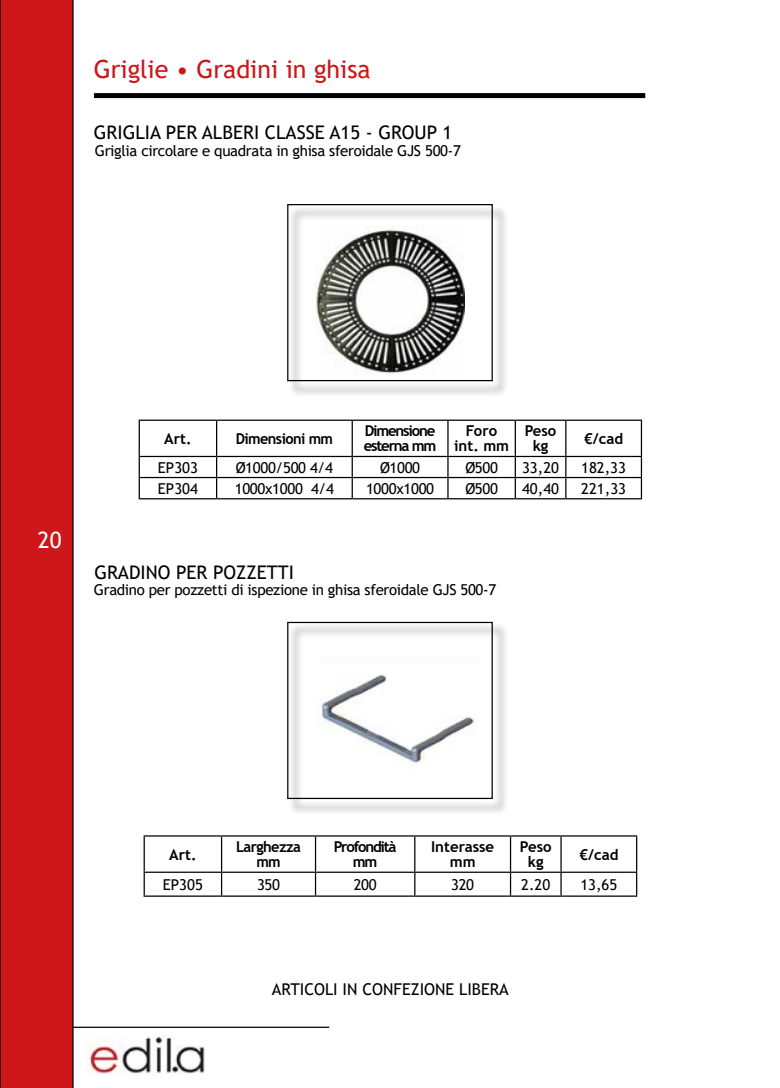
<style>
.page{position:relative;width:780px;height:1088px;background:#fff}
.page>*{position:absolute;margin:0;border:0;box-sizing:border-box;transform-origin:0 0}
.t1{font:25px "Trebuchet MS";color:#cd171a}
.t2{font:22.5px "Trebuchet MS";color:#fff}
.t3{font:18.75px "Trebuchet MS";color:#000}
.t4{font:16.25px "Trebuchet MS";color:#000}
.t5{font:15px "Trebuchet MS";letter-spacing:-.02em;color:#000}
.t6{font:700 15px/15px "Trebuchet MS";letter-spacing:-.04em;color:#000;text-align:center}
.t7{font:700 15px/15px "Trebuchet MS";letter-spacing:-.08em;color:#000}
.t8{font:700 15px/15px "Trebuchet MS";color:#000;text-align:center}
</style>
<div class="page">
<div style="left:0;top:0;width:74px;height:1088px;background:#cd171a"></div>
<hr style="left:73px;top:1026px;width:256px;height:2px;background:#000">
<img style="left:86px;top:1035px;width:119px;height:39px">
<div style="left:94px;top:93px;width:551px;height:5px;background:#000"></div>
<div style="left:289px;top:206px;width:219px;height:190px;background:#000;opacity:.75"></div>
<div style="left:287px;top:204px;width:206px;height:177px;border:1px solid #000"></div>
<img style="left:315px;top:225px;width:149px;height:152px">
<hr style="left:139px;top:420px;width:77px;height:1px;background:#000">
<hr style="left:139px;top:421px;width:1px;height:35px;background:#000">
<hr style="left:216px;top:420px;width:136px;height:1px;background:#000">
<hr style="left:216px;top:421px;width:1px;height:35px;background:#000">
<hr style="left:352px;top:420px;width:96px;height:1px;background:#000">
<hr style="left:351px;top:421px;width:2px;height:35px;background:#000">
<hr style="left:448px;top:420px;width:67px;height:1px;background:#000">
<hr style="left:447px;top:421px;width:1px;height:35px;background:#000">
<hr style="left:515px;top:420px;width:51px;height:1px;background:#000">
<hr style="left:514px;top:421px;width:2px;height:35px;background:#000">
<hr style="left:566px;top:420px;width:76px;height:1px;background:#000">
<hr style="left:565px;top:421px;width:1px;height:35px;background:#000">
<hr style="left:640px;top:421px;width:2px;height:35px;background:#000">
<hr style="left:139px;top:456px;width:77px;height:1px;background:#000">
<hr style="left:216px;top:456px;width:136px;height:1px;background:#000">
<hr style="left:352px;top:456px;width:96px;height:1px;background:#000">
<hr style="left:351px;top:457px;width:2px;height:20px;background:#000">
<hr style="left:448px;top:456px;width:67px;height:1px;background:#000">
<hr style="left:515px;top:456px;width:51px;height:1px;background:#000">
<hr style="left:514px;top:457px;width:2px;height:20px;background:#000">
<hr style="left:566px;top:456px;width:76px;height:1px;background:#000">
<hr style="left:640px;top:457px;width:2px;height:20px;background:#000">
<hr style="left:139px;top:477px;width:77px;height:1px;background:#000">
<svg style="left:139px;top:457px;width:1px;height:41px"></svg>
<hr style="left:216px;top:477px;width:136px;height:1px;background:#000">
<svg style="left:216px;top:457px;width:1px;height:41px"></svg>
<hr style="left:352px;top:477px;width:96px;height:1px;background:#000">
<hr style="left:351px;top:478px;width:2px;height:20px;background:#000">
<hr style="left:448px;top:477px;width:67px;height:1px;background:#000">
<svg style="left:447px;top:457px;width:1px;height:41px"></svg>
<hr style="left:515px;top:477px;width:51px;height:1px;background:#000">
<hr style="left:514px;top:478px;width:2px;height:20px;background:#000">
<hr style="left:566px;top:477px;width:76px;height:1px;background:#000">
<svg style="left:565px;top:457px;width:1px;height:41px"></svg>
<hr style="left:640px;top:478px;width:2px;height:20px;background:#000">
<hr style="left:139px;top:498px;width:77px;height:1px;background:#000">
<hr style="left:216px;top:498px;width:136px;height:1px;background:#000">
<hr style="left:352px;top:498px;width:96px;height:1px;background:#000">
<hr style="left:448px;top:498px;width:67px;height:1px;background:#000">
<hr style="left:515px;top:498px;width:51px;height:1px;background:#000">
<hr style="left:566px;top:498px;width:76px;height:1px;background:#000">
<div style="left:289px;top:624px;width:219px;height:190px;background:#000;opacity:.75"></div>
<div style="left:287px;top:622px;width:206px;height:177px;border:1px solid #000"></div>
<hr style="left:144px;top:835px;width:77px;height:1px;background:#000">
<hr style="left:144px;top:836px;width:1px;height:35px;background:#000">
<hr style="left:221px;top:835px;width:94px;height:1px;background:#000">
<hr style="left:221px;top:836px;width:1px;height:35px;background:#000">
<hr style="left:315px;top:835px;width:100px;height:1px;background:#000">
<hr style="left:315px;top:836px;width:1px;height:35px;background:#000">
<hr style="left:415px;top:835px;width:95px;height:1px;background:#000">
<hr style="left:414px;top:836px;width:1px;height:35px;background:#000">
<hr style="left:510px;top:835px;width:51px;height:1px;background:#000">
<hr style="left:510px;top:836px;width:1px;height:35px;background:#000">
<hr style="left:561px;top:835px;width:76px;height:1px;background:#000">
<hr style="left:560px;top:836px;width:1px;height:35px;background:#000">
<hr style="left:636px;top:836px;width:1px;height:35px;background:#000">
<hr style="left:144px;top:871px;width:77px;height:2px;background:#000">
<svg style="left:144px;top:873px;width:1px;height:22px"></svg>
<hr style="left:221px;top:871px;width:94px;height:2px;background:#000">
<svg style="left:221px;top:873px;width:1px;height:22px"></svg>
<hr style="left:315px;top:871px;width:100px;height:2px;background:#000">
<svg style="left:315px;top:873px;width:1px;height:22px"></svg>
<hr style="left:415px;top:871px;width:95px;height:2px;background:#000">
<svg style="left:414px;top:873px;width:1px;height:22px"></svg>
<hr style="left:510px;top:871px;width:51px;height:2px;background:#000">
<svg style="left:510px;top:873px;width:1px;height:22px"></svg>
<hr style="left:561px;top:871px;width:76px;height:2px;background:#000">
<svg style="left:560px;top:873px;width:1px;height:22px"></svg>
<svg style="left:636px;top:873px;width:1px;height:22px"></svg>
<hr style="left:144px;top:895px;width:77px;height:2px;background:#000">
<hr style="left:221px;top:895px;width:94px;height:2px;background:#000">
<hr style="left:315px;top:895px;width:100px;height:2px;background:#000">
<hr style="left:415px;top:895px;width:95px;height:2px;background:#000">
<hr style="left:510px;top:895px;width:51px;height:2px;background:#000">
<hr style="left:561px;top:895px;width:76px;height:2px;background:#000">
<img style="left:318px;top:657px;width:162px;height:115px">
<h1 class="t1" style="left:94px;top:53px;width:278px">Griglie • Gradini in ghisa</h1>
<p class="t3" style="left:94px;top:121px;width:360px">GRIGLIA PER ALBERI CLASSE A15 - GROUP 1</p>
<p class="t5" style="left:95px;top:141px;width:367px">Griglia circolare e quadrata in ghisa sferoidale GJS 500-7</p>
<h2 class="t2" style="left:38px;top:526px;width:25px">20</h2>
<p class="t6" style="left:164px;top:431px;width:29px">Art.</p>
<p class="t6" style="left:236px;top:431px;width:99px">Dimensioni mm</p>
<p class="t7" style="left:364px;top:423px;width:74px">Dimensione esterna mm</p>
<p class="t8" style="left:454px;top:423px;width:57px">Foro int. mm</p>
<p class="t6" style="left:524px;top:423px;width:33px">Peso kg</p>
<p class="t6" style="left:584px;top:431px;width:41px">€/cad</p>
<p class="t5" style="left:158px;top:458px;width:41px">EP303</p>
<p class="t5" style="left:236px;top:458px;width:99px">Ø1000/500 4/4</p>
<p class="t5" style="left:380px;top:458px;width:42px">Ø1000</p>
<p class="t5" style="left:465px;top:458px;width:34px">Ø500</p>
<p class="t5" style="left:522px;top:458px;width:38px">33,20</p>
<p class="t5" style="left:581px;top:458px;width:46px">182,33</p>
<p class="t5" style="left:158px;top:479px;width:41px">EP304</p>
<p class="t5" style="left:235px;top:479px;width:101px">1000x1000 4/4</p>
<p class="t5" style="left:366px;top:479px;width:69px">1000x1000</p>
<p class="t5" style="left:465px;top:479px;width:34px">Ø500</p>
<p class="t5" style="left:522px;top:479px;width:38px">40,40</p>
<p class="t5" style="left:581px;top:479px;width:46px">221,33</p>
<p class="t3" style="left:94px;top:561px;width:201px">GRADINO PER POZZETTI</p>
<p class="t5" style="left:94px;top:581px;width:404px">Gradino per pozzetti di ispezione in ghisa sferoidale GJS 500-7</p>
<p class="t6" style="left:169px;top:847px;width:29px">Art.</p>
<p class="t6" style="left:236px;top:839px;width:66px">Larghezza mm</p>
<p class="t7" style="left:334px;top:839px;width:64px;text-align:center">Profondità mm</p>
<p class="t8" style="left:431px;top:839px;width:65px">Interasse mm</p>
<p class="t6" style="left:520px;top:839px;width:33px">Peso kg</p>
<p class="t6" style="left:579px;top:847px;width:41px">€/cad</p>
<p class="t5" style="left:163px;top:875px;width:41px">EP305</p>
<p class="t5" style="left:257px;top:875px;width:24px">350</p>
<p class="t5" style="left:353px;top:875px;width:24px">200</p>
<p class="t5" style="left:451px;top:875px;width:24px">320</p>
<p class="t5" style="left:521px;top:875px;width:31px">2.20</p>
<p class="t5" style="left:580px;top:875px;width:38px">13,65</p>
<p class="t4" style="left:272px;top:978px;width:238px">ARTICOLI IN CONFEZIONE LIBERA</p>
</div>
